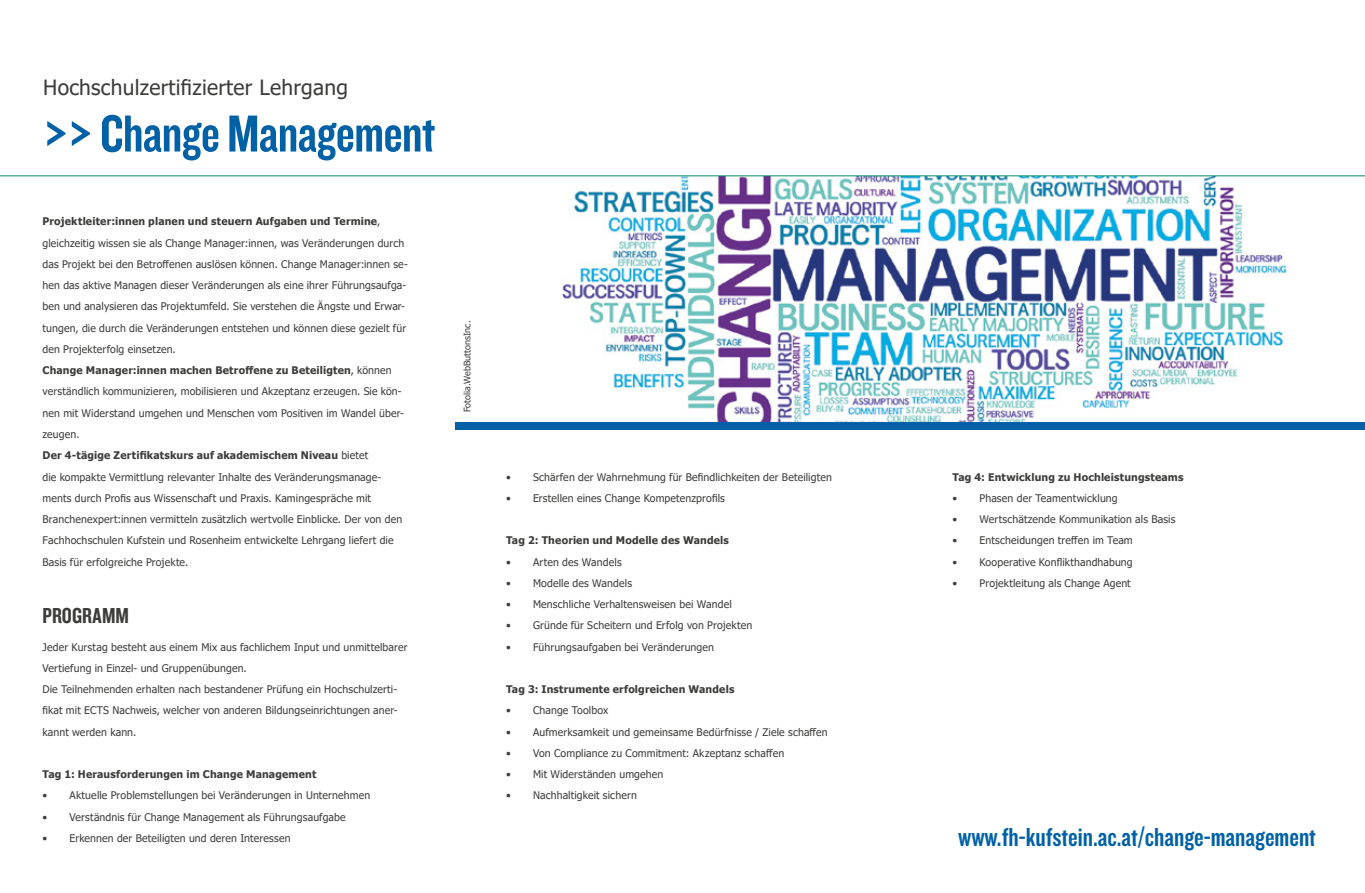
<style>
.page{position:relative;width:1365px;height:893px;background:#fff}
.page>*{position:absolute;margin:0;border:0;box-sizing:border-box;transform-origin:0 0}
.t1{font:54px "Knockout HTF49 Liteweight";letter-spacing:-.01em;color:#0061a7}
.t2{font:27px "Knockout HTF49 Liteweight";color:#0061a7}
.t3{font:22.5px "Knockout HTF49 Liteweight";color:#3c3c3b}
.t4{font:21px "Tahoma";letter-spacing:.015em;color:#3c3c3b}
.t5{font:10.5px/21.3px "Tahoma";letter-spacing:.015em;color:#3c3c3b}
.t6{font:700 10.5px "Tahoma";letter-spacing:.015em;color:#3c3c3b}
.t7{font:9px "Tahoma";color:#3c3c3b}
.s1{font-weight:700}
</style>
<div class="page">
<img style="left:551px;top:176px;width:745px;height:246px">
<hr style="left:0;top:175px;width:1365px;height:1px;background:#008a63">
<div style="left:455px;top:422px;width:910px;height:7px;background:#0061a7"></div>
<h3 class="t4" style="left:43px;top:73px;width:306px">Hochschulzertifizierter Lehrgang</h3>
<h1 class="t1" style="left:43px;top:106px;width:393px">&gt;&gt; Change Management</h1>
<p class="t5" style="left:43px;top:211px;width:367px"><span class="s1">Projektleiter:innen planen und steuern Aufgaben und Termine</span>, gleichzeitig wissen sie als Change Manager:innen, was Veränderungen durch das Projekt bei den Betroffenen auslösen können. Change Manager:innen se&shy;hen das aktive Managen dieser Veränderungen als eine ihrer Führungsaufga&shy;ben und analysieren das Projektumfeld. Sie verstehen die Ängste und Erwar&shy;tungen, die durch die Veränderungen entstehen und können diese gezielt für den Projekterfolg einsetzen.<br><span class="s1">Change Manager:innen machen Betroffene zu Beteiligten</span>, können verständlich kommunizieren, mobilisieren und Akzeptanz erzeugen. Sie kön&shy;nen mit Widerstand umgehen und Menschen vom Positiven im Wandel über&shy;zeugen.<br><span class="s1">Der 4-tägige Zertifikatskurs auf akademischem Niveau</span> bietet<br>die kompakte Vermittlung relevanter Inhalte des Veränderungsmanage&shy;ments durch Profis aus Wissenschaft und Praxis. Kamingespräche mit Branchenexpert:innen vermitteln zusätzlich wertvolle Einblicke. Der von den Fachhochschulen Kufstein und Rosenheim entwickelte Lehrgang liefert die Basis für erfolgreiche Projekte.</p>
<h3 class="t3" style="left:43px;top:604px;width:88px">PROGRAMM</h3>
<p class="t5" style="left:43px;top:637px;width:367px">Jeder Kurstag besteht aus einem Mix aus fachlichem Input und unmittelbarer Vertiefung in Einzel- und Gruppenübungen.<br>Die Teilnehmenden erhalten nach bestandener Prüfung ein Hochschulzerti&shy;fikat mit ECTS Nachweis, welcher von anderen Bildungseinrichtungen aner&shy;kannt werden kann.</p>
<p class="t6" style="left:43px;top:767px;width:275px">Tag 1: Herausforderungen im Change Management</p>
<p class="t5" style="left:43px;top:785px;width:329px">• Aktuelle Problemstellungen bei Veränderungen in Unternehmen</p>
<p class="t5" style="left:43px;top:807px;width:305px">• Verständnis für Change Management als Führungsaufgabe</p>
<p class="t5" style="left:43px;top:828px;width:250px">• Erkennen der Beteiligten und deren Interessen</p>
<p class="t7" style="left:461px;top:412px;width:93px;rotate:-90deg">Fotolia.WebButtonsInc.</p>
<p class="t5" style="left:506px;top:467px;width:327px">• Schärfen der Wahrnehmung für Befindlichkeiten der Beteiligten</p>
<p class="t5" style="left:506px;top:488px;width:220px">• Erstellen eines Change Kompetenzprofils</p>
<p class="t6" style="left:506px;top:533px;width:224px">Tag 2: Theorien und Modelle des Wandels</p>
<p class="t5" style="left:506px;top:552px;width:117px">• Arten des Wandels</p>
<p class="t5" style="left:506px;top:573px;width:128px">• Modelle des Wandels</p>
<p class="t5" style="left:506px;top:594px;width:227px">• Menschliche Verhaltensweisen bei Wandel</p>
<p class="t5" style="left:506px;top:615px;width:248px">• Gründe für Scheitern und Erfolg von Projekten</p>
<p class="t5" style="left:506px;top:637px;width:210px">• Führungsaufgaben bei Veränderungen</p>
<p class="t6" style="left:506px;top:682px;width:230px">Tag 3: Instrumente erfolgreichen Wandels</p>
<p class="t5" style="left:506px;top:700px;width:104px">• Change Toolbox</p>
<p class="t5" style="left:506px;top:722px;width:323px">• Aufmerksamkeit und gemeinsame Bedürfnisse / Ziele schaffen</p>
<p class="t5" style="left:506px;top:743px;width:280px">• Von Compliance zu Commitment: Akzeptanz schaffen</p>
<p class="t5" style="left:506px;top:764px;width:159px">• Mit Widerständen umgehen</p>
<p class="t5" style="left:506px;top:786px;width:132px">• Nachhaltigkeit sichern</p>
<p class="t6" style="left:952px;top:469px;width:233px">Tag 4: Entwicklung zu Hochleistungsteams</p>
<p class="t5" style="left:952px;top:488px;width:167px">• Phasen der Teamentwicklung</p>
<p class="t5" style="left:952px;top:509px;width:224px">• Wertschätzende Kommunikation als Basis</p>
<p class="t5" style="left:952px;top:530px;width:182px">• Entscheidungen treffen im Team</p>
<p class="t5" style="left:952px;top:552px;width:182px">• Kooperative Konflikthandhabung</p>
<p class="t5" style="left:952px;top:573px;width:180px">• Projektleitung als Change Agent</p>
<h2 class="t2" style="left:958px;top:823px;width:359px">www.fh-kufstein.ac.at/change-management</h2>
</div>
